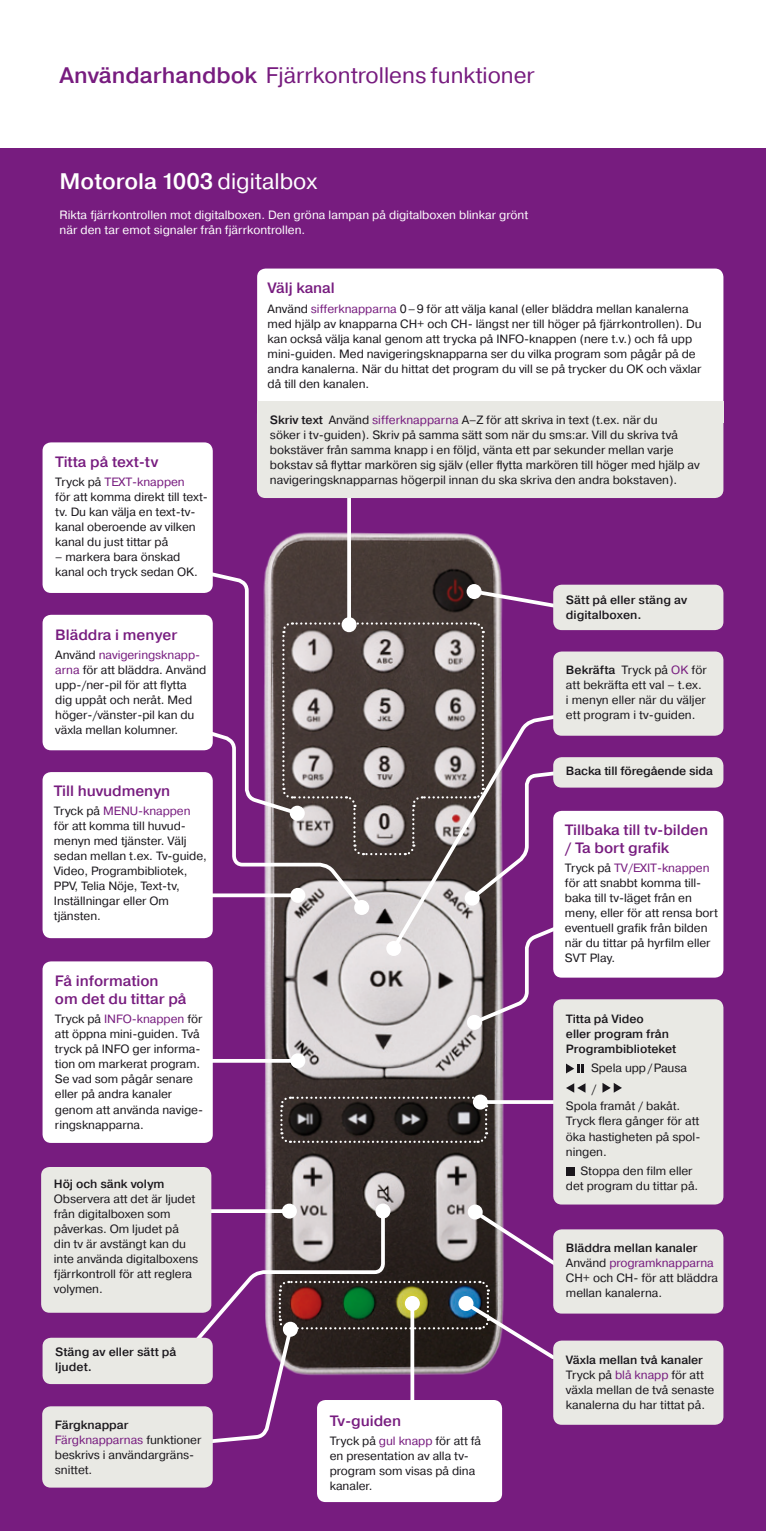
<style>
.page{position:relative;width:766px;height:1531px;background:#fff}
.page>*{position:absolute;margin:0;border:0;box-sizing:border-box;transform-origin:0 0}
.t1{font:22.5px "Pragmatica Book A";color:#771c7f}
.t2{font:22.5px "Pragmatica Medium A";color:#fff}
.BRÖD_1_a{font:15px/18px "Pragmatica Medium A";letter-spacing:-.005em;color:#771c7f}
.BRÖD_1_a-2{font:12px/15px "Pragmatica Book A";letter-spacing:-.005em;color:#1a171c}
.BRÖD_1_a-3{font:12px/15px "Pragmatica Medium A";letter-spacing:-.005em;color:#1a171c}
.t3{font:12px/15px "Pragmatica Book A";color:#fff}
.s1{font-family:"Pragmatica Medium A"}
.s2{font-family:"Pragmatica Book A"}
.s3{color:#771c7f}
</style>
<div class="page">
<div style="left:0;top:149px;width:765px;height:1382px;background:#771c7f"></div>
<img style="left:264px;top:532px;width:240px;height:675px">
<svg style="left:488px;top:1100px;width:65px;height:4px"></svg>
<div style="left:466px;top:1015px;width:15px;height:15px;background:#fff;border-radius:50%"></div>
<svg style="left:282px;top:1203px;width:15px;height:15px"></svg>
<svg style="left:467px;top:1204px;width:15px;height:15px"></svg>
<svg style="left:213px;top:1059px;width:77px;height:4px"></svg>
<div style="left:290px;top:1053px;width:15px;height:15px;background:#fff;border-radius:50%"></div>
<div style="left:553px;top:1229px;width:170px;height:84px;background:#e9e9e4;border-radius:9px"></div>
<div style="left:553px;top:651px;width:170px;height:85px;background:#e9e9e4;border-radius:9px"></div>
<div style="left:43px;top:961px;width:170px;height:182px;background:#fff;border-radius:9px"></div>
<div style="left:553px;top:757px;width:170px;height:30px;background:#e9e9e4;border-radius:9px"></div>
<div style="left:43px;top:442px;width:170px;height:151px;background:#fff;border-radius:9px"></div>
<svg style="left:375px;top:1203px;width:15px;height:15px"></svg>
<svg style="left:347px;top:498px;width:4px;height:68px"></svg>
<div style="left:43px;top:772px;width:170px;height:166px;background:#fff;border-radius:9px"></div>
<div style="left:43px;top:1337px;width:170px;height:47px;background:#e9e9e4;border-radius:9px"></div>
<div style="left:553px;top:1340px;width:170px;height:85px;background:#e9e9e4;border-radius:9px"></div>
<div style="left:43px;top:615px;width:170px;height:135px;background:#fff;border-radius:9px"></div>
<div style="left:553px;top:999px;width:170px;height:205px;background:#e9e9e4;border-radius:9px"></div>
<svg style="left:566px;top:1063px;width:17px;height:10px"></svg>
<svg style="left:566px;top:1083px;width:19px;height:10px"></svg>
<svg style="left:602px;top:1083px;width:19px;height:10px"></svg>
<div style="left:566px;top:1167px;width:8px;height:8px;background:#1a171c"></div>
<svg style="left:192px;top:566px;width:431px;height:461px"></svg>
<div style="left:466px;top:584px;width:15px;height:15px;background:#fff;border-radius:50%"></div>
<div style="left:553px;top:585px;width:170px;height:45px;background:#e9e9e4;border-radius:9px"></div>
<div style="left:257px;top:269px;width:466px;height:139px;background:#fff;border-radius:9px"></div>
<div style="left:257px;top:405px;width:466px;height:93px;background:#e9e9e4;border-radius:9px"></div>
<svg style="left:257px;top:401px;width:466px;height:10px"></svg>
<div style="left:41px;top:1167px;width:170px;height:146px;background:#e9e9e4;border-radius:9px"></div>
<div style="left:317px;top:1400px;width:185px;height:102px;background:#fff;border-radius:9px"></div>
<div style="left:553px;top:811px;width:170px;height:166px;background:#fff;border-radius:9px"></div>
<div style="left:42px;top:1406px;width:171px;height:81px;background:#e9e9e4;border-radius:9px"></div>
<svg style="left:191px;top:1207px;width:370px;height:253px"></svg>
<svg style="left:279px;top:1095px;width:209px;height:49px;background:#3b3533"></svg>
<p class="t1" style="left:60px;top:62px;width:476px"><span class="s1">Användarhandbok</span> Fjärrkontrollens funktioner</p>
<p class="t2" style="left:60px;top:167px;width:259px">Motorola 1003 <span class="s2">digitalbox</span></p>
<p class="t3" style="left:60px;top:207px;width:470px">Rikta fjärrkontrollen mot digitalboxen. Den gröna lampan på digitalboxen blinkar grönt när den tar emot signaler från fjärrkontrollen.</p>
<p class="BRÖD_1_a" style="left:55px;top:453px;width:104px">Titta på text-tv</p>
<p class="BRÖD_1_a-2" style="left:55px;top:475px;width:154px">Tryck på <span class="s3">TEXT-knappen<br></span>för att komma direkt till text&shy;tv. Du kan välja en text-tv&shy;kanal oberoende av vilken kanal du just tittar på</p>
<p class="BRÖD_1_a-2" style="left:55px;top:550px;width:144px">– markera bara önskad kanal och tryck sedan OK.</p>
<p class="BRÖD_1_a" style="left:55px;top:625px;width:123px">Bläddra i menyer</p>
<p class="BRÖD_1_a-2" style="left:55px;top:647px;width:152px">Använd <span class="s3">navigeringsknapp&shy;arna</span> för att bläddra. Använd upp-/ner-pil för att flytta dig uppåt och neråt. Med höger-/vänster-pil kan du växla mellan kolumner.</p>
<p class="BRÖD_1_a" style="left:54px;top:781px;width:118px">Till huvudmenyn</p>
<p class="BRÖD_1_a-2" style="left:54px;top:804px;width:154px">Tryck på <span class="s3">MENU-knappen </span>för att komma till huvud&shy;menyn med tjänster. Välj sedan mellan t.ex. Tv-guide,<br>Video, Programbibliotek,<br>PPV, Telia Nöje, Text-tv,<br>Inställningar eller Om tjänsten.</p>
<p class="BRÖD_1_a" style="left:55px;top:971px;width:133px">Få information<br>om det du tittar på</p>
<p class="BRÖD_1_a-2" style="left:55px;top:1012px;width:149px">Tryck på <span class="s3">INFO-knappen</span> för att öppna mini-guiden. Två tryck på INFO ger informa&shy;tion om markerat program.<br>Se vad som pågår senare eller på andra kanaler genom att använda navige&shy;ringsknapparna.</p>
<p class="BRÖD_1_a-2" style="left:54px;top:1177px;width:146px"><span class="s1">Höj och sänk volym<br></span>Observera att det är ljudet från digitalboxen som påverkas. Om ljudet på din tv är avstängt kan du inte använda digitalboxens fjärrkontroll för att reglera volymen.</p>
<p class="BRÖD_1_a" style="left:267px;top:279px;width:69px">Välj kanal</p>
<p class="BRÖD_1_a-2" style="left:267px;top:301px;width:435px">Använd <span class="s3">sifferknapparna</span> 0–9 för att välja kanal (eller bläddra mellan kanalerna med hjälp av knapparna CH+ och CH- längst ner till höger på fjärrkontrollen). Du kan också välja kanal genom att trycka på INFO-knappen (nere t.v.) och få upp mini-guiden. Med navigeringsknapparna ser du vilka program som pågår på de andra kanalerna. När du hittat det program du vill se på trycker du OK och växlar då till den kanalen.</p>
<p class="BRÖD_1_a-2" style="left:270px;top:412px;width:431px"><span class="s1">Skriv text</span> Använd <span class="s3">sifferknapparna</span> A–Z för att skriva in text (t.ex. när du<br>söker i tv-guiden). Skriv på samma sätt som när du sms:ar. Vill du skriva två bokstäver från samma knapp i en följd, vänta ett par sekunder mellan varje bokstav så flyttar markören sig själv (eller flytta markören till höger med hjälp av navigeringsknapparnas högerpil innan du ska skriva den andra bokstaven).</p>
<p class="BRÖD_1_a-3" style="left:566px;top:592px;width:123px">Sätt på eller stäng av digitalboxen.</p>
<p class="BRÖD_1_a-2" style="left:566px;top:662px;width:142px"><span class="s1">Bekräfta</span> Tryck på <span class="s3">OK</span> för att bekräfta ett val – t.ex. i menyn eller när du väljer ett program i tv-guiden.</p>
<p class="BRÖD_1_a-3" style="left:566px;top:763px;width:148px">Backa till föregående sida</p>
<p class="BRÖD_1_a" style="left:564px;top:820px;width:145px">Tillbaka till tv-bilden / Ta bort grafik</p>
<p class="BRÖD_1_a-2" style="left:564px;top:860px;width:154px">Tryck på <span class="s3">TV/EXIT-knappen </span>för att snabbt komma till&shy;baka till tv-läget från en meny, eller för att rensa bort eventuell grafik från bilden när du tittar på hyrfilm eller<br>SVT Play.</p>
<p class="BRÖD_1_a-3" style="left:566px;top:1011px;width:112px">Titta på Video<br>eller program från<br>Programbiblioteket</p>
<p class="BRÖD_1_a-2" style="left:591px;top:1060px;width:98px">Spela upp/Pausa</p>
<p class="BRÖD_1_a-2" style="left:591px;top:1081px;width:7px">/</p>
<p class="BRÖD_1_a-2" style="left:566px;top:1099px;width:136px">Spola framåt / bakåt.<br>Tryck flera gånger för att öka hastigheten på spol&shy;ningen.</p>
<p class="BRÖD_1_a-2" style="left:566px;top:1163px;width:134px;text-indent:14px">Stoppa den film eller det program du tittar på.</p>
<p class="BRÖD_1_a-2" style="left:566px;top:1240px;width:153px"><span class="s1">Bläddra mellan kanaler<br></span>Använd <span class="s3">programknapparna<br></span>CH+ och CH- för att bläddra mellan kanalerna.</p>
<p class="BRÖD_1_a-3" style="left:55px;top:1344px;width:123px">Stäng av eller sätt på ljudet.</p>
<p class="BRÖD_1_a-2" style="left:566px;top:1352px;width:150px"><span class="s1">Växla mellan två kanaler<br></span>Tryck på <span class="s3">blå knapp</span> för att växla mellan de två senaste kanalerna du har tittat på.</p>
<p class="BRÖD_1_a-2" style="left:55px;top:1417px;width:148px"><span class="s1">Färgknappar<br></span><span class="s3">Färgknapparnas</span> funktioner beskrivs i användargräns&shy;snittet.</p>
<p class="BRÖD_1_a" style="left:330px;top:1411px;width:73px">Tv-guiden</p>
<p class="BRÖD_1_a-2" style="left:330px;top:1433px;width:153px">Tryck på <span class="s3">gul knapp</span> för att få en presentation av alla tv&shy;program som visas på dina kanaler.</p>
</div>
